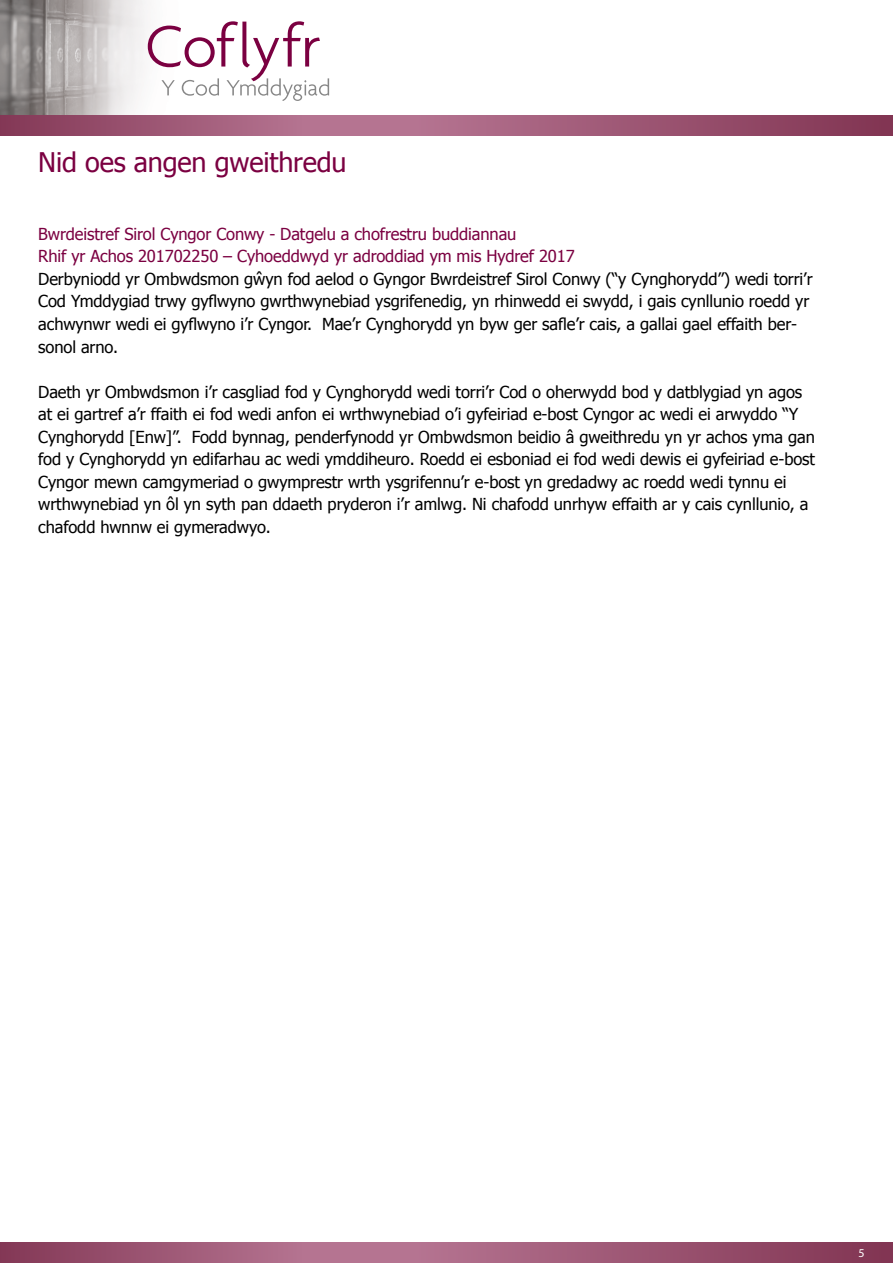
<style>
.page{position:relative;width:893px;height:1263px;background:#fff}
.page>*{position:absolute;margin:0;border:0;box-sizing:border-box;transform-origin:0 0}
.t1{font:27px "Tahoma";letter-spacing:-.005em;color:#7b0041}
.t2{font:16.5px/22.5px "Tahoma";letter-spacing:-.005em;color:#000}
.t3{font:16.5px/22.5px "Tahoma";letter-spacing:-.005em;color:#7b0041}
.t4{font:12px "Myriad Pro";color:#fff}
</style>
<div class="page">
<svg style="left:0;top:1242px;width:893px;height:21px;background:#9e5875"></svg>
<img style="left:0;top:0;width:330px;height:115px">
<svg style="left:0;top:115px;width:893px;height:21px;background:#9e5875"></svg>
<svg style="left:148px;top:21px;width:181px;height:80px"></svg>
<h1 class="t1" style="left:38px;top:145px;width:310px">Nid oes angen gweithredu</h1>
<p class="t3" style="left:38px;top:222px;width:538px">Bwrdeistref Sirol Cyngor Conwy - Datgelu a chofrestru buddiannau<br>Rhif yr Achos 201702250 – Cyhoeddwyd yr adroddiad ym mis Hydref 2017</p>
<p class="t2" style="left:38px;top:267px;width:776px">Derbyniodd yr Ombwdsmon gŵyn fod aelod o Gyngor Bwrdeistref Sirol Conwy (“y Cynghorydd”) wedi torri’r Cod Ymddygiad trwy gyflwyno gwrthwynebiad ysgrifenedig, yn rhinwedd ei swydd, i gais cynllunio roedd yr achwynwr wedi ei gyflwyno i’r Cyngor. Mae’r Cynghorydd yn byw ger safle’r cais, a gallai gael effaith ber&shy;sonol arno.</p>
<p class="t2" style="left:38px;top:379px;width:778px">Daeth yr Ombwdsmon i’r casgliad fod y Cynghorydd wedi torri’r Cod o oherwydd bod y datblygiad yn agos at ei gartref a’r ffaith ei fod wedi anfon ei wrthwynebiad o’i gyfeiriad e-bost Cyngor ac wedi ei arwyddo “Y Cynghorydd [Enw]”. Fodd bynnag, penderfynodd yr Ombwdsmon beidio â gweithredu yn yr achos yma gan fod y Cynghorydd yn edifarhau ac wedi ymddiheuro. Roedd ei esboniad ei fod wedi dewis ei gyfeiriad e-bost Cyngor mewn camgymeriad o gwymprestr wrth ysgrifennu’r e-bost yn gredadwy ac roedd wedi tynnu ei wrthwynebiad yn ôl yn syth pan ddaeth pryderon i’r amlwg. Ni chafodd unrhyw effaith ar y cais cynllunio, a chafodd hwnnw ei gymeradwyo.</p>
<p class="t4" style="left:858px;top:1245px;width:8px">5</p>
</div>
